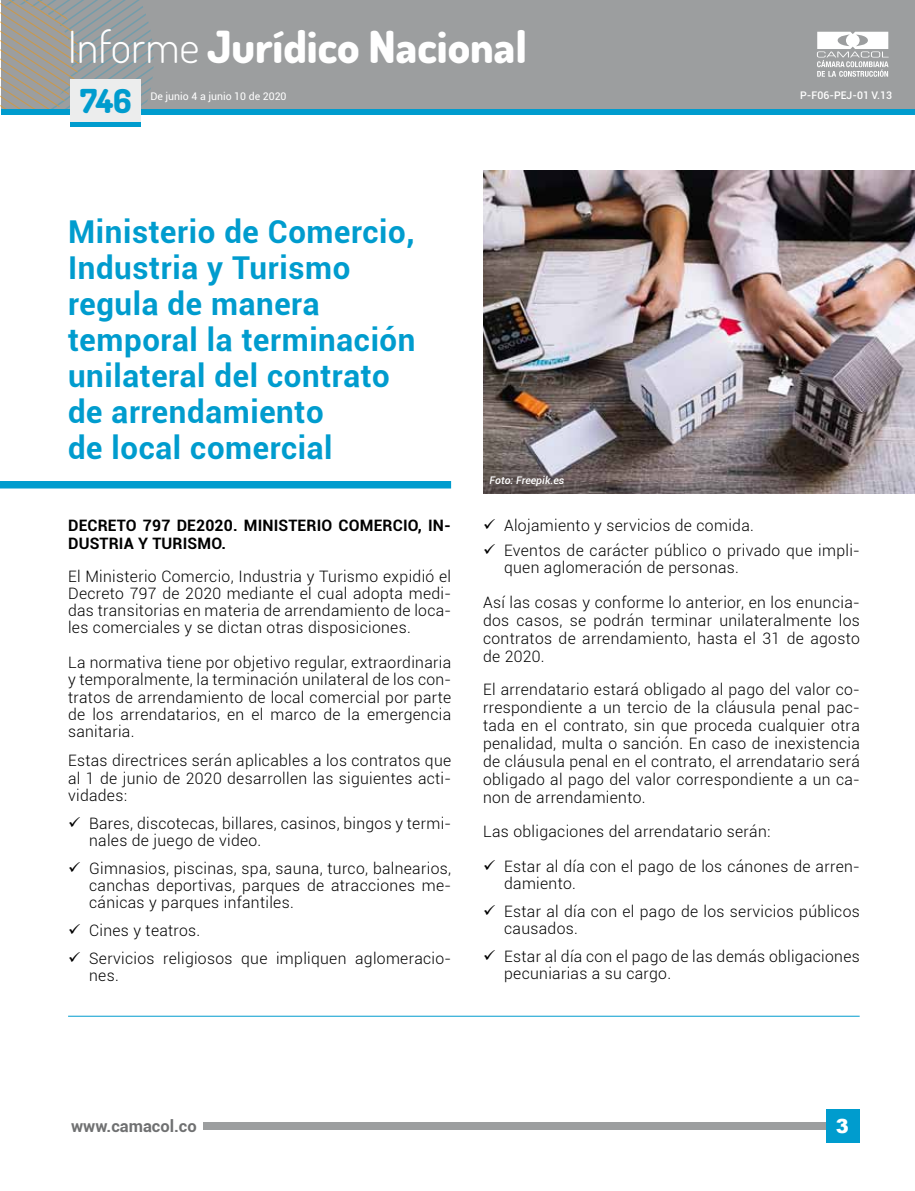
<style>
.page{position:relative;width:915px;height:1191px;background:#fff}
.page>*{position:absolute;margin:0;border:0;box-sizing:border-box;transform-origin:0 0}
.t1{font:800 44.25px "Dosis";color:#fff}
.t2{font:800 33px "Dosis";color:#009cce}
.t3{font:700 31.5px/36px "Roboto";letter-spacing:.02em;color:#009cce}
.t4{font:900 19.5px "Roboto";color:#fff}
.t5{font:900 19.5px "Arial";color:#fff}
.t6{font:700 16.5px "Roboto";color:#707172}
.t7{font:300 15.75px/17.2px "Roboto";letter-spacing:.02em;color:#000;text-align:justify}
.t8{font:700 15.75px "Roboto";letter-spacing:.01em;color:#000}
.t9{font:10.5px "Roboto";color:#fff}
.t10{font:500 10.5px "Roboto";color:#fff}
.t11{font:italic 500 10.5px "Roboto";color:#fff}
.s1{font-weight:300}
</style>
<div class="page">
<div style="left:203px;top:1122px;width:655px;height:7px;background:#9c9e9f"></div>
<div style="left:825px;top:1109px;width:33px;height:34px;background:#009cce"></div>
<div style="left:1px;top:0;width:913px;height:108px;background:#9c9e9f"></div>
<div style="left:1px;top:109px;width:913px;height:5px;background:#009cce"></div>
<svg style="left:1px;top:0;width:158px;height:109px"></svg>
<svg style="left:817px;top:32px;width:71px;height:45px"></svg>
<div style="left:70px;top:122px;width:70px;height:5px;background:#009cce"></div>
<div style="left:70px;top:79px;width:70px;height:43px;background:#eceded"></div>
<img style="left:483px;top:170px;width:431px;height:323px">
<div style="left:0;top:481px;width:451px;height:7px;background:#009cce"></div>
<hr style="left:68px;top:1015px;width:791px;height:1px;background:#009cce">
<h1 class="t1" style="left:68px;top:18px;width:460px"><span class="s1">Informe</span> Jurídico Nacional</h1>
<h2 class="t2" style="left:80px;top:80px;width:53px">746</h2>
<p class="t9" style="left:150px;top:89px;width:138px">De junio 4 a junio 10 de 2020</p>
<h3 class="t3" style="left:68px;top:212px;width:349px">Ministerio de Comercio,<br>Industria y Turismo regula de manera temporal la terminación unilateral del contrato de arrendamiento<br>de local comercial</h3>
<p class="t11" style="left:489px;top:473px;width:76px">Foto: Freepik.es</p>
<p class="t10" style="left:800px;top:87px;width:93px">P-F06-PEJ-01 V.13</p>
<p class="t8" style="left:68px;top:515px;width:215px">Decreto 797 de2020. Mi niste</p>
<p class="t8" style="left:306px;top:515px;width:146px">rio Comercio, In-</p>
<p class="t8" style="left:68px;top:533px;width:159px">dustria y Turismo.</p>
<p class="t7" style="left:68px;top:567px;width:384px">El Ministerio Comercio, Industria y Turismo expidió el Decreto 797 de 2020 mediante el cual adopta medi&shy;das transitorias en materia de arrendamiento de loca&shy;les comerciales y se dictan otras disposiciones.</p>
<p class="t7" style="left:68px;top:653px;width:384px">La normativa tiene por objetivo regular, extraordinaria y temporalmente, la terminación unilateral de los con&shy;tratos de arrendamiento de local comercial por parte de los arrendatarios, en el marco de la emergencia sanitaria.</p>
<p class="t7" style="left:68px;top:751px;width:384px">Estas directrices serán aplicables a los contratos que al 1 de junio de 2020 desarrollen las siguientes acti&shy;vidades:</p>
<p class="t7" style="left:89px;top:813px;width:363px;text-indent:-21px">✓ Bares, discotecas, billares, casinos, bingos y termi&shy;nales de juego de video.</p>
<p class="t7" style="left:89px;top:858px;width:363px;text-indent:-21px">✓ Gimnasios, piscinas, spa, sauna, turco, balnearios, canchas deportivas, parques de atracciones me&shy;cánicas y parques infantiles.</p>
<p class="t7" style="left:68px;top:921px;width:134px">✓ Cines y teatros.</p>
<p class="t7" style="left:89px;top:948px;width:363px;text-indent:-21px">✓ Servicios religiosos que impliquen aglomeracio&shy;nes.</p>
<p class="t7" style="left:483px;top:516px;width:272px">✓ Alojamiento y servicios de comida.</p>
<p class="t7" style="left:504px;top:541px;width:357px;text-indent:-21px">✓ Eventos de carácter público o privado que impli&shy;quen aglomeración de personas.</p>
<p class="t7" style="left:483px;top:592px;width:378px;line-height:18px">Así las cosas y conforme lo anterior, en los enuncia&shy;dos casos, se podrán terminar unilateralmente los contratos de arrendamiento, hasta el 31 de agosto de 2020.</p>
<p class="t7" style="left:483px;top:679px;width:378px;line-height:18px">El arrendatario estará obligado al pago del valor co&shy;rrespondiente a un tercio de la cláusula penal pac&shy;tada en el contrato, sin que proceda cualquier otra penalidad, multa o sanción. En caso de inexistencia de cláusula penal en el contrato, el arrendatario será obligado al pago del valor correspondiente a un ca&shy;non de arrendamiento.</p>
<p class="t7" style="left:483px;top:822px;width:289px">Las obligaciones del arrendatario serán:</p>
<p class="t7" style="left:504px;top:857px;width:357px;text-indent:-21px">✓ Estar al día con el pago de los cánones de arren&shy;damiento.</p>
<p class="t7" style="left:504px;top:902px;width:357px;text-indent:-21px">✓ Estar al día con el pago de los servicios públicos causados.</p>
<p class="t7" style="left:504px;top:947px;width:357px;text-indent:-21px">✓ Estar al día con el pago de las demás obligaciones pecuniarias a su cargo.</p>
<p class="t5" style="left:835px;top:1111px;width:15px">3</p>
<p class="t6" style="left:71px;top:1114px;width:127px">www.camacol.co</p>
<p class="t4" style="left:836px;top:1114px;width:13px">1</p>
</div>
